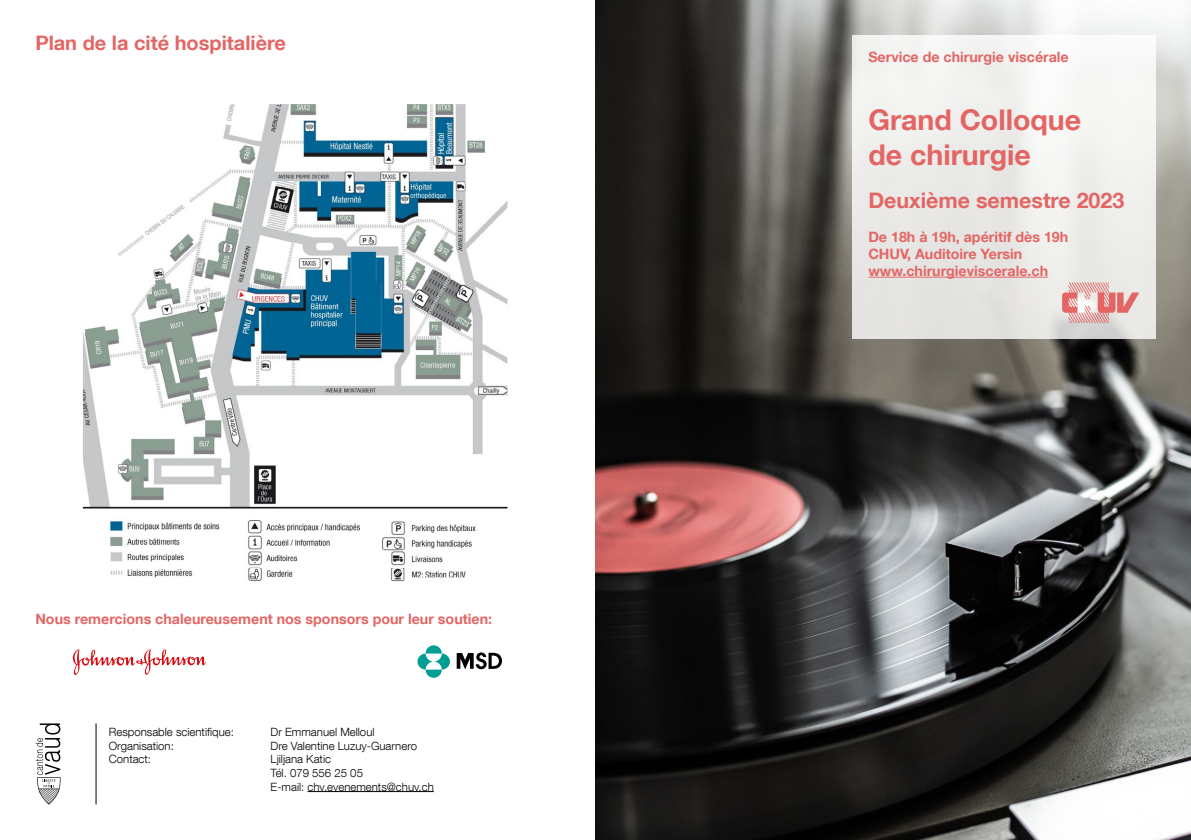
<style>
.page{position:relative;width:1191px;height:840px;background:#fff}
.page>*{position:absolute;margin:0;border:0;box-sizing:border-box;transform-origin:0 0}
.t1{font:700 28.6px/34.2px "Helvetica Neue LT Com";color:#e36664}
.t2{font:700 21.4px "Helvetica Neue LT Com";color:#e36664}
.t3{font:700 20px "Helvetica Neue LT Com";color:#e36664}
.t4{font:700 14.2px/17.2px "Helvetica Neue LT Com";color:#e36664}
.t5{font:300 11.4px/13.6px "Helvetica Neue LT Com";color:#000}
</style>
<div class="page">
<img style="left:595px;top:0;width:596px;height:839px">
<svg style="left:35px;top:723px;width:26px;height:81px"></svg>
<hr style="left:307px;top:790px;width:127px;height:1px;background:#000">
<hr style="left:96px;top:723px;width:1px;height:81px;background:#000">
<img style="left:83px;top:104px;width:424px;height:478px">
<svg style="left:73px;top:649px;width:133px;height:25px"></svg>
<svg style="left:425px;top:645px;width:17px;height:8px"></svg>
<svg style="left:434px;top:653px;width:16px;height:16px"></svg>
<svg style="left:417px;top:653px;width:17px;height:16px"></svg>
<svg style="left:425px;top:669px;width:17px;height:8px"></svg>
<svg style="left:457px;top:652px;width:45px;height:17px"></svg>
<div style="left:852px;top:36px;width:303px;height:303px;background:linear-gradient(to bottom,#f8f8f7,#e2e1df)"></div>
<svg style="left:1062px;top:282px;width:77px;height:41px;background:#e6b6b4"></svg>
<hr style="left:868px;top:276px;width:180px;height:1px;background:#e36664">
<h3 class="t3" style="left:35px;top:30px;width:252px">Plan de la cité hospitalière</h3>
<p class="t4" style="left:35px;top:609px;width:458px">Nous remercions chaleureusement nos sponsors pour leur soutien:</p>
<p class="t5" style="left:109px;top:724px;width:127px">Responsable scientifique:</p>
<p class="t5" style="left:270px;top:724px;width:105px">Dr Emmanuel Melloul</p>
<p class="t5" style="left:109px;top:738px;width:67px">Organisation:</p>
<p class="t5" style="left:270px;top:738px;width:148px">Dre Valentine Luzuy-Guarnero</p>
<p class="t5" style="left:109px;top:751px;width:44px">Contact:</p>
<p class="t5" style="left:270px;top:751px;width:165px">Ljiljana Katic<br>Tél. 079 556 25 05<br>E-mail: chv.evenements@chuv.ch</p>
<p class="t4" style="left:868px;top:48px;width:202px">Service de chirurgie viscérale</p>
<h1 class="t1" style="left:868px;top:102px;width:214px">Grand Colloque de chirurgie</h1>
<h2 class="t2" style="left:868px;top:186px;width:257px">Deuxième semestre 2023</h2>
<p class="t4" style="left:868px;top:227px;width:201px">De 18h à 19h, apéritif dès 19h<br>CHUV, Auditoire Yersin www.chirurgieviscerale.ch</p>
</div>
